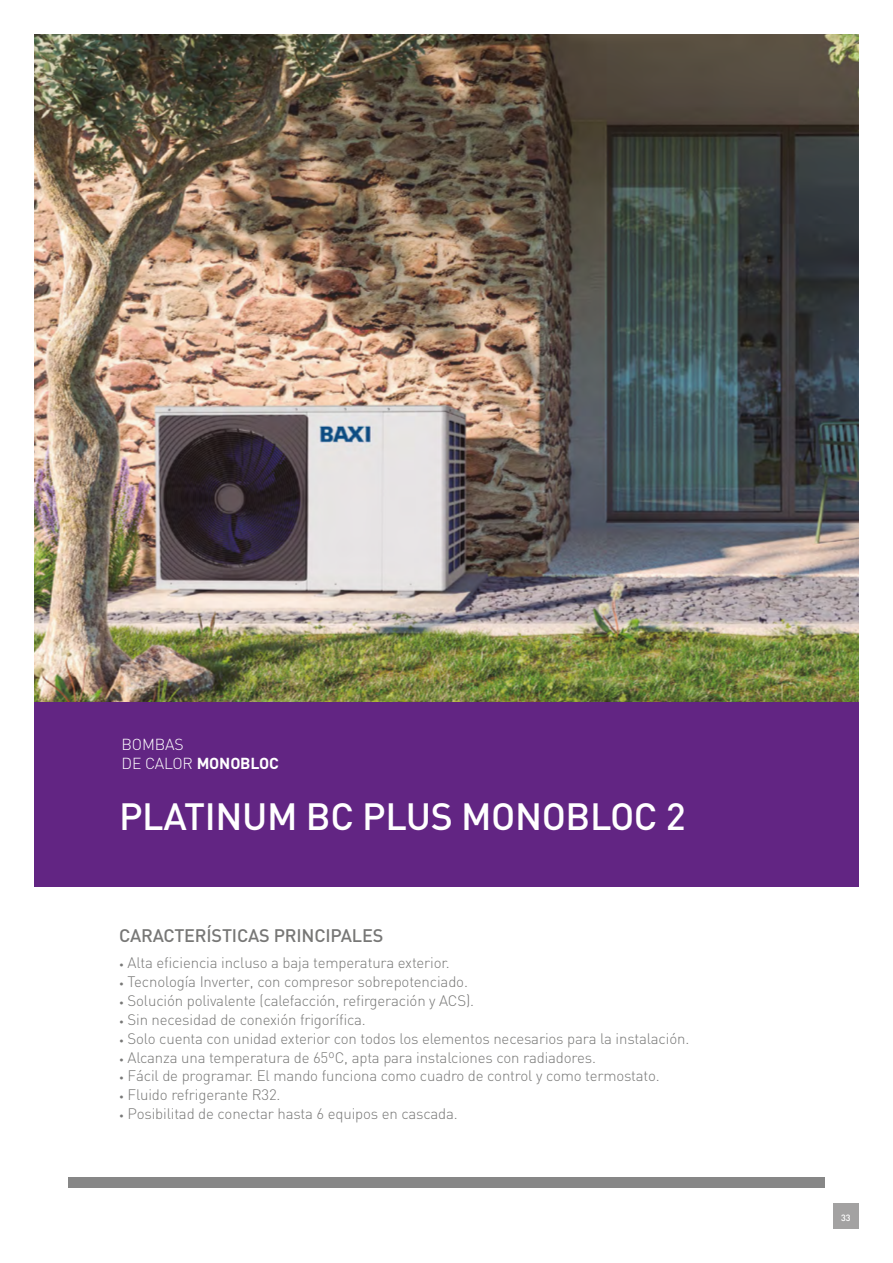
<style>
.page{position:relative;width:893px;height:1263px;background:#fff}
.page>*{position:absolute;margin:0;border:0;box-sizing:border-box;transform-origin:0 0}
.t1{font:500 37.5px "DIN";letter-spacing:-.01em;color:#fff}
.t2{font:500 18px "DIN";letter-spacing:-.01em;color:#777776}
.t3{font:300 15.75px/19.5px "DIN";letter-spacing:-.01em;color:#fff}
.t4{font:300 15px "DIN";letter-spacing:-.01em;color:#777776}
.t5{font:9px "DIN Medium Alternate";color:#fff}
.s1{font-weight:700}
.s2{font-size:9px}
</style>
<div class="page">
<img style="left:34px;top:34px;width:825px;height:668px">
<div style="left:68px;top:1177px;width:757px;height:11px;background:#878787"></div>
<div style="left:34px;top:702px;width:825px;height:185px;background:#622583"></div>
<div style="left:833px;top:1203px;width:26px;height:26px;background:#a3a2a2"></div>
<p class="t3" style="left:122px;top:734px;width:159px">BOMBAS<br>DE CALOR <span class="s1">MONOBLOC</span></p>
<h1 class="t1" style="left:119px;top:792px;width:568px">PLATINUM BC PLUS MONOBLOC 2</h1>
<p class="t2" style="left:119px;top:924px;width:266px">CARACTERÍSTICAS PRINCIPALES</p>
<p class="t4" style="left:119px;top:953px;width:332px"><span class="s2">•</span> Alta eficiencia incluso a baja temperatura exterior.</p>
<p class="t4" style="left:119px;top:972px;width:350px"><span class="s2">•</span> Tecnología Inverter, con compresor sobrepotenciado.</p>
<p class="t4" style="left:119px;top:991px;width:357px"><span class="s2">•</span> Solución polivalente (calefacción, refirgeración y ACS).</p>
<p class="t4" style="left:119px;top:1010px;width:248px"><span class="s2">•</span> Sin necesidad de conexión frigorífica.</p>
<p class="t4" style="left:119px;top:1029px;width:572px"><span class="s2">•</span> Solo cuenta con unidad exterior con todos los elementos necesarios para la instalación.</p>
<p class="t4" style="left:119px;top:1048px;width:478px"><span class="s2">•</span> Alcanza una temperatura de 65ºC, apta para instalciones con radiadores.</p>
<p class="t4" style="left:119px;top:1067px;width:542px"><span class="s2">•</span> Fácil de programar. El mando funciona como cuadro de control y como termostato.</p>
<p class="t4" style="left:119px;top:1086px;width:163px"><span class="s2">•</span> Fluido refrigerante R32.</p>
<p class="t4" style="left:119px;top:1104px;width:340px"><span class="s2">•</span> Posibilitad de conectar hasta 6 equipos en cascada.</p>
<p class="t5" style="left:841px;top:1211px;width:11px">33</p>
</div>
